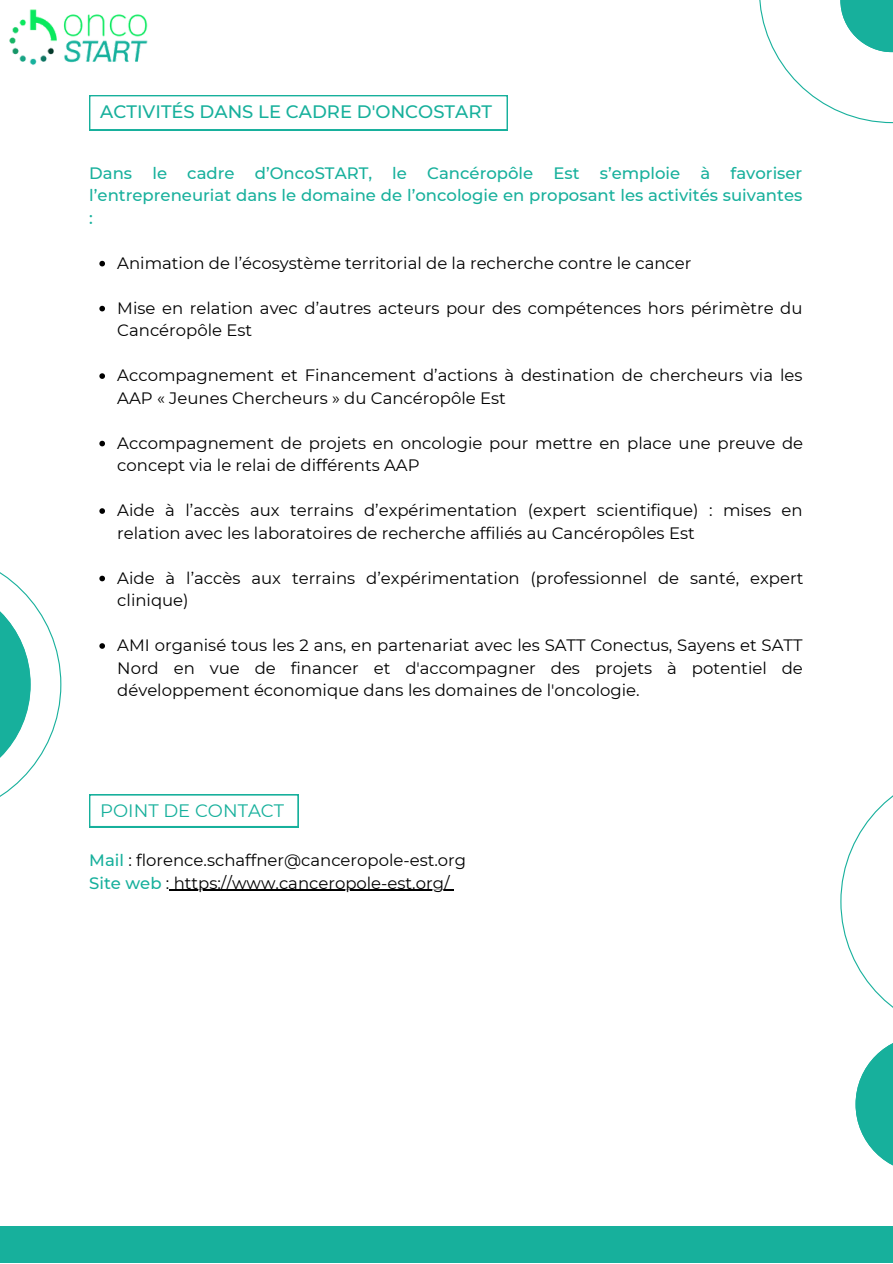
<style>
.page{position:relative;width:893px;height:1264px;background:#fff}
.page>*{position:absolute;margin:0;border:0;box-sizing:border-box;transform-origin:0 0}
.t1{font:500 18px "Montserrat";color:#17b09c}
.t2{font:18px "Montserrat";color:#17b09c}
.t3{font:16.5px/22.5px "Montserrat";color:#000}
.t4{font:500 16.5px/22.5px "Montserrat";color:#17b09c;text-align:justify}
.s1{font-weight:500;color:#17b09c}
</style>
<div class="page">
<div style="left:0;top:1225px;width:892px;height:37px;background:#17b09c"></div>
<svg style="left:89px;top:95px;width:418px;height:35px"></svg>
<svg style="left:89px;top:794px;width:209px;height:33px"></svg>
<svg style="left:759px;top:0;width:133px;height:123px"></svg>
<svg style="left:0;top:572px;width:61px;height:225px"></svg>
<svg style="left:840px;top:796px;width:52px;height:369px"></svg>
<img style="left:9px;top:9px;width:139px;height:56px">
<svg style="left:99px;top:261px;width:6px;height:5px"></svg>
<svg style="left:99px;top:306px;width:6px;height:5px"></svg>
<svg style="left:99px;top:373px;width:6px;height:6px"></svg>
<svg style="left:99px;top:441px;width:6px;height:5px"></svg>
<svg style="left:99px;top:508px;width:6px;height:6px"></svg>
<svg style="left:99px;top:575px;width:6px;height:6px"></svg>
<svg style="left:99px;top:643px;width:6px;height:5px"></svg>
<hr style="left:169px;top:889px;width:280px;height:2px;background:#000">
<p class="t1" style="left:100px;top:100px;width:393px">ACTIVITÉS DANS LE CADRE D'ONCOSTART</p>
<p class="t4" style="left:89px;top:161px;width:714px">Dans le cadre d’OncoSTART, le Cancéropôle Est s’emploie à favoriser l’entrepreneuriat dans le domaine de l’oncologie en proposant les activités suivantes :</p>
<p class="t3" style="left:117px;top:251px;width:575px">Animation de l’écosystème territorial de la recherche contre le cancer</p>
<p class="t3" style="left:117px;top:296px;width:686px">Mise en relation avec d’autres acteurs pour des compétences hors périmètre du<br>Cancéropôle Est</p>
<p class="t3" style="left:117px;top:364px;width:686px">Accompagnement et Financement d’actions à destination de chercheurs via les<br>AAP « Jeunes Chercheurs » du Cancéropôle Est</p>
<p class="t3" style="left:117px;top:431px;width:687px">Accompagnement de projets en oncologie pour mettre en place une preuve de concept via le relai de différents AAP</p>
<p class="t3" style="left:117px;top:499px;width:687px">Aide à l’accès aux terrains d’expérimentation (expert scientifique) : mises en relation avec les laboratoires de recherche affiliés au Cancéropôles Est</p>
<p class="t3" style="left:117px;top:566px;width:687px">Aide à l’accès aux terrains d’expérimentation (professionnel de santé, expert clinique)</p>
<p class="t3" style="left:117px;top:634px;width:687px;text-align:justify">AMI organisé tous les 2 ans, en partenariat avec les SATT Conectus, Sayens et SATT Nord en vue de financer et d'accompagner des projets à potentiel de développement économique dans les domaines de l'oncologie.</p>
<p class="t2" style="left:100px;top:799px;width:185px">POINT DE CONTACT</p>
<p class="t3" style="left:89px;top:849px;width:378px"><span class="s1">Mail</span> : florence.schaffner@canceropole-est.org<br><span class="s1">Site web</span> : https://www.canceropole-est.org/</p>
</div>
